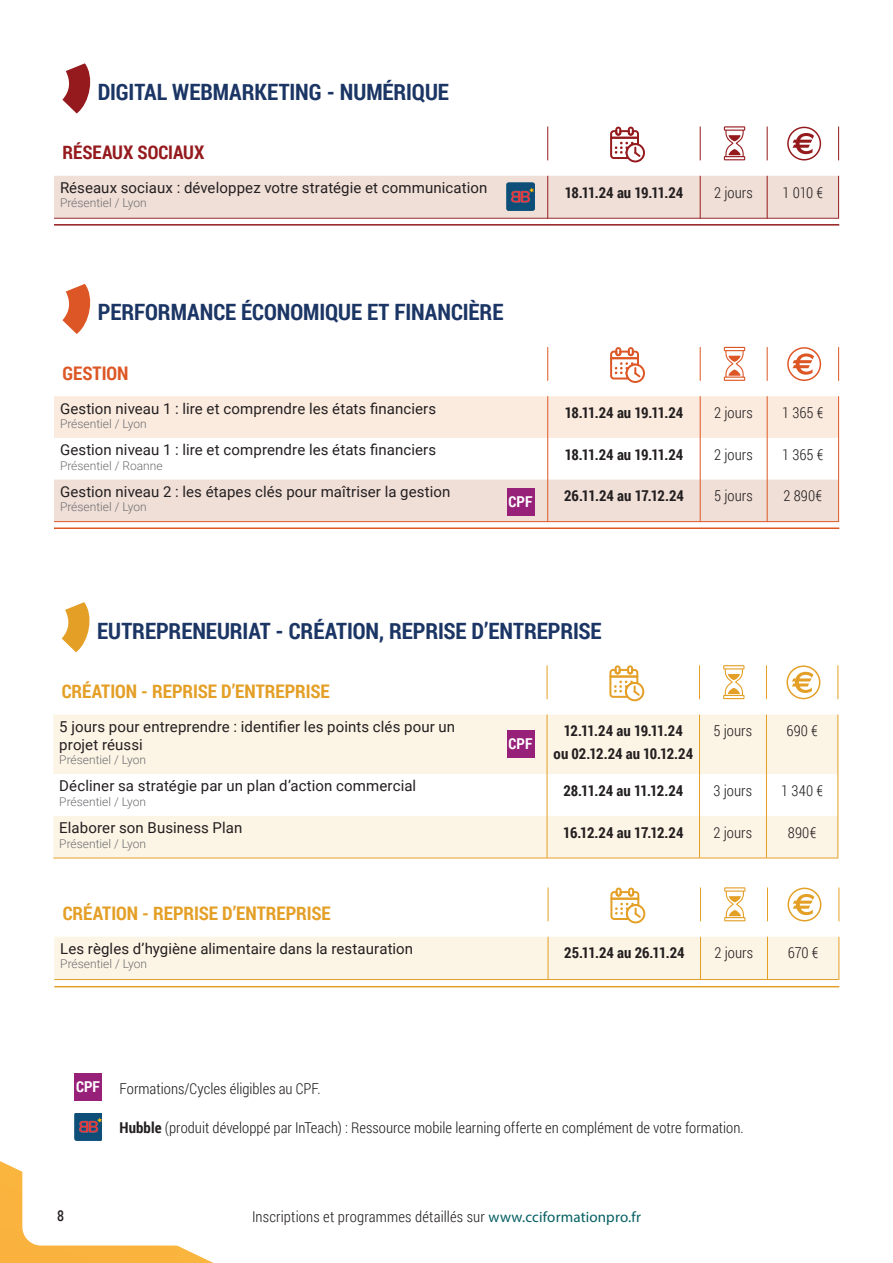
<style>
.page{position:relative;width:893px;height:1263px;background:#fff}
.page>*{position:absolute;margin:0;border:0;box-sizing:border-box;transform-origin:0 0}
.t1{font:700 22.5px "Roboto Condensed";color:#1b3565}
.t2{font:700 18.75px "Roboto Condensed";letter-spacing:-.005em;color:#e49f26}
.t3{font:700 18.75px "Roboto Condensed";color:#951a1d}
.t4{font:700 18.75px "Roboto Condensed";color:#dd5726}
.t5{font:15px "Roboto";letter-spacing:.005em;color:#231f20}
.t6{font:300 15px "Roboto Condensed";letter-spacing:.005em;color:#231f20}
.t7{font:700 15px "Roboto Condensed";letter-spacing:-.005em;color:#231f20}
.t8{font:700 15px "Roboto Condensed";letter-spacing:-.055em;color:#231f20}
.t9{font:700 15px "Roboto Condensed";letter-spacing:-.05em;color:#231f20}
.t10{font:700 15px "Roboto Condensed";color:#fff}
.t11{font:500 15px "Roboto";color:#231f20;scale:.82 1}
.t12{font:300 12px "Roboto";color:#6c6d70}
.s1{font-weight:700}
.s2{font-family:"Myriad Pro";font-weight:400;color:#055f62}
</style>
<div class="page">
<img style="left:0;top:1161px;width:214px;height:102px">
<div style="left:23px;top:23px;width:869px;height:1222px;background:#fff;border-radius:18px"></div>
<img style="left:74px;top:1113px;width:28px;height:27px">
<div style="left:74px;top:1073px;width:28px;height:28px;background:#972179"></div>
<svg style="left:62px;top:63px;width:29px;height:51px"></svg>
<div style="left:54px;top:176px;width:784px;height:41px;background:#f0dfd7"></div>
<hr style="left:547px;top:176px;width:1px;height:43px;background:#951a1d">
<hr style="left:767px;top:176px;width:1px;height:43px;background:#951a1d">
<hr style="left:700px;top:176px;width:1px;height:43px;background:#951a1d">
<hr style="left:838px;top:176px;width:1px;height:43px;background:#951a1d">
<hr style="left:54px;top:218px;width:785px;height:1px;background:#951a1d">
<svg style="left:788px;top:127px;width:32px;height:33px"></svg>
<div style="left:787px;top:127px;width:34px;height:33px;border:1px solid #951a1d;border-radius:50%"></div>
<svg style="left:793px;top:133px;width:21px;height:21px"></svg>
<hr style="left:700px;top:127px;width:1px;height:33px;background:#951a1d">
<hr style="left:767px;top:127px;width:1px;height:33px;background:#951a1d">
<hr style="left:838px;top:127px;width:1px;height:33px;background:#951a1d">
<hr style="left:547px;top:127px;width:1px;height:33px;background:#951a1d">
<svg style="left:610px;top:127px;width:35px;height:35px"></svg>
<svg style="left:724px;top:126px;width:21px;height:34px"></svg>
<img style="left:507px;top:183px;width:27px;height:28px">
<hr style="left:54px;top:224px;width:785px;height:2px;background:#951a1d">
<svg style="left:62px;top:284px;width:29px;height:50px"></svg>
<svg style="left:54px;top:396px;width:784px;height:125px"></svg>
<hr style="left:547px;top:396px;width:1px;height:126px;background:#dd5726">
<hr style="left:767px;top:396px;width:1px;height:125px;background:#dd5726">
<hr style="left:700px;top:396px;width:1px;height:126px;background:#dd5726">
<hr style="left:838px;top:396px;width:1px;height:126px;background:#dd5726">
<hr style="left:54px;top:521px;width:785px;height:1px;background:#dd5726">
<svg style="left:788px;top:348px;width:32px;height:32px"></svg>
<div style="left:787px;top:347px;width:34px;height:34px;border:1px solid #dd5726;border-radius:50%"></div>
<svg style="left:793px;top:353px;width:21px;height:22px"></svg>
<hr style="left:700px;top:347px;width:1px;height:34px;background:#dd5726">
<hr style="left:767px;top:347px;width:1px;height:34px;background:#dd5726">
<hr style="left:838px;top:347px;width:1px;height:34px;background:#dd5726">
<hr style="left:547px;top:347px;width:1px;height:34px;background:#dd5726">
<svg style="left:610px;top:347px;width:35px;height:36px"></svg>
<svg style="left:724px;top:347px;width:21px;height:34px"></svg>
<hr style="left:54px;top:527px;width:785px;height:2px;background:#dd5726">
<div style="left:507px;top:488px;width:27px;height:28px;background:#972179"></div>
<svg style="left:62px;top:602px;width:28px;height:50px"></svg>
<div style="left:53px;top:714px;width:784px;height:143px;background:#fcf4e5"></div>
<svg style="left:53px;top:774px;width:784px;height:42px"></svg>
<hr style="left:547px;top:714px;width:1px;height:144px;background:#e49f26">
<hr style="left:766px;top:714px;width:1px;height:144px;background:#e49f26">
<hr style="left:699px;top:715px;width:1px;height:143px;background:#e49f26">
<hr style="left:837px;top:714px;width:1px;height:144px;background:#e49f26">
<hr style="left:53px;top:858px;width:785px;height:1px;background:#e49f26">
<svg style="left:787px;top:666px;width:33px;height:32px"></svg>
<div style="left:786px;top:665px;width:34px;height:34px;border:1px solid #e49f26;border-radius:50%"></div>
<svg style="left:792px;top:672px;width:21px;height:21px"></svg>
<hr style="left:699px;top:665px;width:1px;height:34px;background:#e49f26">
<hr style="left:766px;top:665px;width:1px;height:34px;background:#e49f26">
<hr style="left:837px;top:665px;width:1px;height:34px;background:#e49f26">
<hr style="left:547px;top:665px;width:1px;height:34px;background:#e49f26">
<svg style="left:609px;top:665px;width:35px;height:36px"></svg>
<svg style="left:723px;top:665px;width:21px;height:34px"></svg>
<hr style="left:54px;top:986px;width:785px;height:1px;background:#e49f26">
<div style="left:507px;top:730px;width:27px;height:28px;background:#972179"></div>
<div style="left:54px;top:937px;width:784px;height:42px;background:#fcf4e5"></div>
<hr style="left:548px;top:937px;width:1px;height:43px;background:#e49f26">
<hr style="left:767px;top:937px;width:1px;height:43px;background:#e49f26">
<hr style="left:700px;top:937px;width:1px;height:43px;background:#e49f26">
<hr style="left:838px;top:937px;width:1px;height:43px;background:#e49f26">
<hr style="left:54px;top:979px;width:785px;height:1px;background:#e49f26">
<svg style="left:788px;top:888px;width:33px;height:33px"></svg>
<div style="left:787px;top:888px;width:34px;height:33px;border:1px solid #e49f26;border-radius:50%"></div>
<svg style="left:793px;top:894px;width:21px;height:21px"></svg>
<hr style="left:700px;top:887px;width:1px;height:34px;background:#e49f26">
<hr style="left:767px;top:887px;width:1px;height:34px;background:#e49f26">
<hr style="left:838px;top:887px;width:1px;height:34px;background:#e49f26">
<hr style="left:548px;top:887px;width:1px;height:34px;background:#e49f26">
<svg style="left:610px;top:887px;width:35px;height:36px"></svg>
<svg style="left:724px;top:887px;width:21px;height:34px"></svg>
<p class="t1" style="left:98px;top:76px;width:353px">DIGITAL WEBMARKETING - NUMÉRIQUE</p>
<p class="t3" style="left:62px;top:139px;width:144px">RÉSEAUX SOCIAUX</p>
<p class="t5" style="left:60px;top:177px;width:429px">Réseaux sociaux : développez votre stratégie et communication</p>
<p class="t12" style="left:60px;top:195px;width:88px">Présentiel / Lyon</p>
<p class="t8" style="left:565px;top:182px;width:120px">18.11.24 au 19.11.24</p>
<p class="t6" style="left:714px;top:182px;width:40px">2 jours</p>
<p class="t6" style="left:783px;top:182px;width:42px">1 010 €</p>
<p class="t1" style="left:98px;top:296px;width:407px">PERFORMANCE ÉCONOMIQUE ET FINANCIÈRE</p>
<p class="t4" style="left:62px;top:360px;width:68px">GESTION</p>
<p class="t5" style="left:60px;top:398px;width:378px">Gestion niveau 1 : lire et comprendre les états financiers</p>
<p class="t12" style="left:60px;top:415px;width:88px">Présentiel / Lyon</p>
<p class="t5" style="left:60px;top:439px;width:378px">Gestion niveau 1 : lire et comprendre les états financiers</p>
<p class="t12" style="left:60px;top:457px;width:104px">Présentiel / Roanne</p>
<p class="t5" style="left:60px;top:481px;width:392px">Gestion niveau 2 : les étapes clés pour maîtriser la gestion</p>
<p class="t12" style="left:60px;top:499px;width:88px">Présentiel / Lyon</p>
<p class="t10" style="left:509px;top:491px;width:25px">CPF</p>
<p class="t8" style="left:565px;top:402px;width:120px">18.11.24 au 19.11.24</p>
<p class="t6" style="left:714px;top:402px;width:40px">2 jours</p>
<p class="t6" style="left:782px;top:402px;width:43px">1 365 €</p>
<p class="t8" style="left:565px;top:444px;width:120px">18.11.24 au 19.11.24</p>
<p class="t6" style="left:714px;top:444px;width:40px">2 jours</p>
<p class="t6" style="left:782px;top:444px;width:43px">1 365 €</p>
<p class="t7" style="left:564px;top:485px;width:121px">26.11.24 au 17.12.24</p>
<p class="t6" style="left:714px;top:486px;width:40px">5 jours</p>
<p class="t6" style="left:783px;top:486px;width:40px">2 890€</p>
<p class="t1" style="left:97px;top:615px;width:506px">EUTREPRENEURIAT - CRÉATION, REPRISE D’ENTREPRISE</p>
<p class="t2" style="left:62px;top:678px;width:269px">CRÉATION - REPRISE D’ENTREPRISE</p>
<p class="t5" style="left:59px;top:716px;width:397px">5 jours pour entreprendre : identifier les points clés pour un</p>
<p class="t5" style="left:59px;top:734px;width:85px">projet réussi</p>
<p class="t12" style="left:59px;top:751px;width:88px">Présentiel / Lyon</p>
<p class="t9" style="left:564px;top:720px;width:120px">12.11.24 au 19.11.24</p>
<p class="t7" style="left:554px;top:743px;width:141px">ou 02.12.24 au 10.12.24</p>
<p class="t10" style="left:509px;top:733px;width:25px">CPF</p>
<p class="t6" style="left:713px;top:720px;width:40px">5 jours</p>
<p class="t6" style="left:786px;top:720px;width:33px">690 €</p>
<p class="t5" style="left:59px;top:775px;width:358px">Décliner sa stratégie par un plan d’action commercial</p>
<p class="t12" style="left:59px;top:793px;width:88px">Présentiel / Lyon</p>
<p class="t5" style="left:59px;top:817px;width:184px">Elaborer son Business Plan</p>
<p class="t12" style="left:59px;top:835px;width:88px">Présentiel / Lyon</p>
<p class="t2" style="left:63px;top:900px;width:269px">CRÉATION - REPRISE D’ENTREPRISE</p>
<p class="t5" style="left:60px;top:938px;width:354px">Les règles d’hygiène alimentaire dans la restauration</p>
<p class="t12" style="left:60px;top:956px;width:88px">Présentiel / Lyon</p>
<p class="t10" style="left:76px;top:1076px;width:25px">CPF</p>
<p class="t6" style="left:120px;top:1078px;width:203px">Formations/Cycles éligibles au CPF.</p>
<p class="t7" style="left:563px;top:780px;width:121px">28.11.24 au 11.12.24</p>
<p class="t6" style="left:713px;top:780px;width:40px">3 jours</p>
<p class="t6" style="left:781px;top:780px;width:43px">1 340 €</p>
<p class="t9" style="left:563px;top:822px;width:122px">16.12.24 au 17.12.24</p>
<p class="t6" style="left:713px;top:822px;width:40px">2 jours</p>
<p class="t6" style="left:788px;top:822px;width:30px">890€</p>
<p class="t7" style="left:564px;top:942px;width:122px">25.11.24 au 26.11.24</p>
<p class="t6" style="left:714px;top:943px;width:40px">2 jours</p>
<p class="t6" style="left:788px;top:943px;width:32px">670 €</p>
<p class="t6" style="left:120px;top:1117px;width:626px"><span class="s1">Hubble</span> (produit développé par InTeach) : Ressource mobile learning offerte en complément de votre formation.</p>
<p class="t11" style="left:57px;top:1205px;width:10px">8</p>
<p class="t6" style="left:252px;top:1206px;width:391px">Inscriptions et programmes détaillés sur <span class="s2">www.cciformationpro.fr</span></p>
</div>
